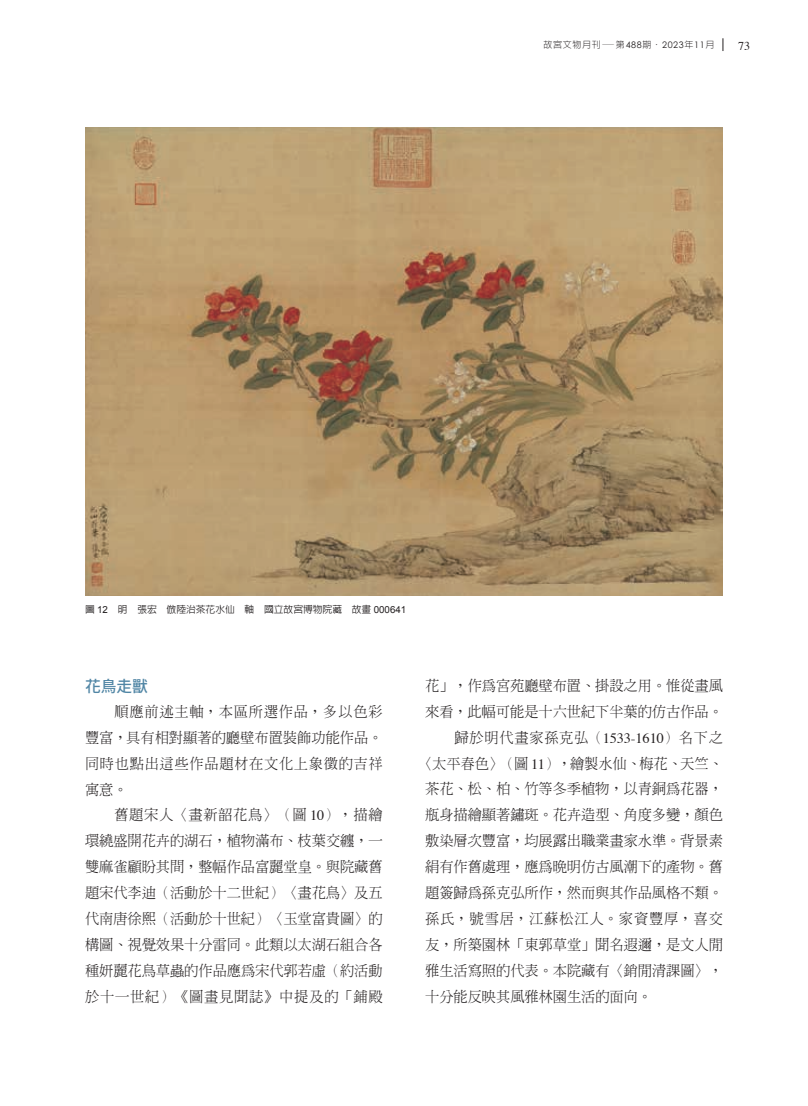
<style>
.page{position:relative;width:808px;height:1106px;background:#fff}
.page>*{position:absolute;margin:0;border:0;box-sizing:border-box;transform-origin:0 0}
.t1{font:500 15.75px "Noto Sans CJ Ktc";color:#5186a5}
.t2{font:300 14.25px/26px "AR Ming B5";letter-spacing:-.005em;color:#231f20;text-align:justify}
.t3{font:300 14.25px "AR Ming B5";letter-spacing:.05em;color:#231f20}
.t4{font:300 14.25px "AR Ming B5";letter-spacing:.06em;color:#231f20}
.t5{font:12px "Times";color:#231f20}
.t6{font:500 9.75px "AR Hei B5";color:#231f20}
.t7{font:300 9px "AR Hei B5";letter-spacing:.075em;color:#231f20}
.s1{font-family:"Century Gothic";font-weight:400}
.s2{font-family:"Adobe Song Std"}
.s3{font-family:"Arial";font-weight:400}
.s4{font-family:"Times";font-weight:400}
</style>
<div class="page">
<svg style="left:723px;top:38px;width:1px;height:13px"></svg>
<img style="left:85px;top:128px;width:638px;height:468px">
<p class="t7" style="left:543px;top:40px;width:173px">故宮文物月刊—第<span class="s1">488</span>期<span class="s2">・</span><span class="s1">2023</span>年<span class="s1">11</span>月</p>
<p class="t5" style="left:738px;top:34px;width:13px">73</p>
<p class="t6" style="left:85px;top:604px;width:323px">圖 <span class="s3">12</span>　明　張宏　倣陸治茶花水仙　軸　國立故宮博物院藏 故畫 <span class="s3">000641</span></p>
<p class="t1" style="left:85px;top:677px;width:64px">花鳥走獸</p>
<p class="t2" style="left:85px;top:698px;width:299px;text-indent:29px">順應前述主軸，本區所選作品，多以色彩豐富，具有相對顯著的廳壁布置裝飾功能作品。同時也點出這些作品題材在文化上象徵的吉祥寓意。</p>
<p class="t2" style="left:85px;top:802px;width:299px;text-indent:29px">舊題宋人〈畫新韶花鳥〉（圖 <span class="s4">10</span>），描繪環繞盛開花卉的湖石，植物滿布、枝葉交纏，一雙麻雀顧盼其間，整幅作品富麗堂皇。與院藏舊題宋代李迪（活動於十二世紀）〈畫花鳥〉及五代南唐徐熙（活動於十世紀）〈玉堂富貴圖〉的構圖、視覺效果十分雷同。此類以太湖石組合各種妍麗花鳥草蟲的作品應為宋代郭若虛（約活動於十一世紀）《圖畫見聞誌》中提及的「鋪殿</p>
<p class="t2" style="left:425px;top:672px;width:299px">花」，作為宮苑廳壁布置、掛設之用。惟從畫風</p>
<p class="t2" style="left:425px;top:698px;width:299px">來看，此幅可能是十六世紀下半葉的仿古作品。</p>
<p class="t3" style="left:454px;top:730px;width:270px">歸於明代畫家孫克弘（<span class="s4">1533-1610</span>）名下之</p>
<p class="t2" style="left:418px;top:750px;width:306px">〈太平春色〉（圖 <span class="s4">11</span>），繪製水仙、梅花、天竺、</p>
<p class="t2" style="left:425px;top:776px;width:299px">茶花、松、柏、竹等冬季植物，以青銅為花器，</p>
<p class="t2" style="left:425px;top:802px;width:299px">瓶身描繪顯著鏽斑。花卉造型、角度多變，顏色</p>
<p class="t2" style="left:425px;top:828px;width:299px">敷染層次豐富，均展露出職業畫家水準。背景素</p>
<p class="t2" style="left:425px;top:854px;width:299px">絹有作舊處理，應為晚明仿古風潮下的產物。舊</p>
<p class="t2" style="left:425px;top:880px;width:299px">題簽歸為孫克弘所作，然而與其作品風格不類。</p>
<p class="t4" style="left:425px;top:911px;width:299px">孫氏，號雪居，江蘇松江人。家資豐厚，喜交</p>
<p class="t2" style="left:425px;top:931px;width:299px">友，所築園林「東郭草堂」聞名遐邇，是文人閒</p>
<p class="t2" style="left:425px;top:957px;width:299px">雅生活寫照的代表。本院藏有〈銷閒清課圖〉，</p>
<p class="t2" style="left:425px;top:983px;width:228px">十分能反映其風雅林園生活的面向。</p>
</div>
